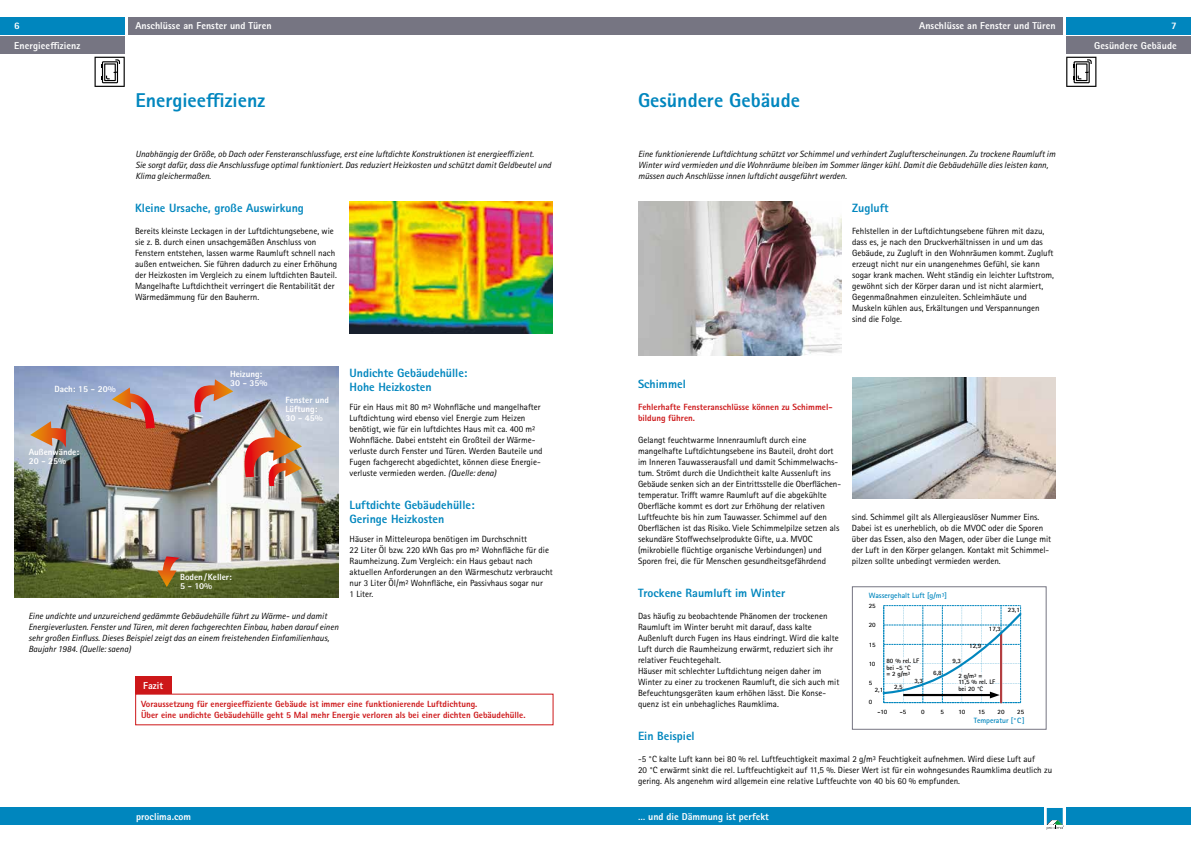
<style>
.page{position:relative;width:1191px;height:842px;background:#fff}
.page>*{position:absolute;margin:0;border:0;box-sizing:border-box;transform-origin:0 0}
.t1{font:800 20px "Rotis Sans Serif Pro";color:#0086be}
.t2{font:800 12px/14px "Rotis Sans Serif Pro";color:#0086be}
.t3{font:800 10px "Rotis Sans Serif Pro";letter-spacing:.005em;color:#fff}
.t4{font:9px/11px "Rotis Sans Serif Pro";color:#000}
.t5{font:italic 9px/11px "Rotis Sans Serif Pro";color:#000}
.t6{font:800 9px/11px "Rotis Sans Serif Pro";color:#cd1719}
.t7{font:800 9px/9px "Rotis Sans Serif Pro";color:#fff}
.t8{font:700 7.6px "Rotis Sans Serif Pro";color:#0086be}
.t9{font:700 6.5px/6.5px "Rotis Sans Serif Pro";color:#000}
.s1{font-style:italic}
</style>
<div class="page">
<div style="left:0;top:808px;width:595px;height:17px;background:#0086be"></div>
<div style="left:595px;top:808px;width:448px;height:17px;background:#0086be"></div>
<div style="left:1066px;top:808px;width:125px;height:17px;background:#0086be"></div>
<svg style="left:1046px;top:808px;width:18px;height:22px"></svg>
<div style="left:0;top:17px;width:125px;height:17px;background:#0086be"></div>
<div style="left:128px;top:17px;width:467px;height:17px;background:#767582"></div>
<div style="left:595px;top:17px;width:468px;height:17px;background:#767582"></div>
<div style="left:1066px;top:17px;width:125px;height:17px;background:#0086be"></div>
<svg style="left:1066px;top:57px;width:30px;height:30px"></svg>
<svg style="left:95px;top:57px;width:30px;height:30px"></svg>
<div style="left:0;top:37px;width:125px;height:17px;background:#767582"></div>
<div style="left:1066px;top:37px;width:125px;height:17px;background:#767582"></div>
<img style="left:349px;top:201px;width:204px;height:132px">
<div style="left:135px;top:677px;width:37px;height:17px;background:#cd1719"></div>
<img style="left:14px;top:366px;width:325px;height:232px">
<svg style="left:191px;top:379px;width:42px;height:33px"></svg>
<img style="left:239px;top:428px;width:63px;height:58px">
<svg style="left:30px;top:421px;width:36px;height:27px"></svg>
<svg style="left:157px;top:556px;width:23px;height:31px"></svg>
<svg style="left:112px;top:387px;width:43px;height:41px;background:#bb8077"></svg>
<img style="left:852px;top:377px;width:203px;height:121px">
<img style="left:638px;top:201px;width:203px;height:154px">
<svg style="left:882px;top:605px;width:140px;height:98px"></svg>
<div style="left:852px;top:586px;width:194px;height:143px;border:1px solid #767582"></div>
<p class="t3" style="left:14px;top:19px;width:7px">6</p>
<p class="t3" style="left:135px;top:19px;width:138px">Anschlüsse an Fenster und Türen</p>
<p class="t3" style="left:919px;top:19px;width:138px">Anschlüsse an Fenster und Türen</p>
<p class="t3" style="left:1171px;top:19px;width:7px">7</p>
<p class="t3" style="left:14px;top:39px;width:68px">Energieeffizienz</p>
<p class="t3" style="left:1094px;top:39px;width:84px">Gesündere Gebäude</p>
<h1 class="t1" style="left:135px;top:87px;width:131px">Energieeffizienz</h1>
<h1 class="t1" style="left:638px;top:87px;width:163px">Gesündere Gebäude</h1>
<p class="t5" style="left:135px;top:149px;width:417px">Unabhängig der Größe, ob Dach oder Fensteranschlussfuge, erst eine luftdichte Konstruktionen ist energieeffizient.<br>Sie sorgt dafür, dass die Anschlussfuge optimal funktioniert. Das reduziert Heizkosten und schützt damit Geldbeutel und<br>Klima gleichermaßen.</p>
<h2 class="t2" style="left:135px;top:201px;width:170px">Kleine Ursache, große Auswirkung</h2>
<p class="t4" style="left:135px;top:226px;width:204px">Bereits kleinste Leckagen in der Luftdichtungsebene, wie sie z. B. durch einen unsachgemäßen Anschluss von Fenstern entstehen, lassen warme Raumluft schnell nach außen entweichen. Sie führen dadurch zu einer Erhöhung der Heizkosten im Vergleich zu einem luftdichten Bauteil.<br>Mangelhafte Luftdichtheit verringert die Rentabilität der Wärmedämmung für den Bauherrn.</p>
<p class="t5" style="left:638px;top:149px;width:419px">Eine funktionierende Luftdichtung schützt vor Schimmel und verhindert Zuglufterscheinungen. Zu trockene Raumluft im<br>Winter wird vermieden und die Wohnräume bleiben im Sommer länger kühl. Damit die Gebäudehülle dies leisten kann, müssen auch Anschlüsse innen luftdicht ausgeführt werden.</p>
<h2 class="t2" style="left:852px;top:201px;width:38px">Zugluft</h2>
<p class="t4" style="left:852px;top:226px;width:203px">Fehlstellen in der Luftdichtungsebene führen mit dazu, dass es, je nach den Druckverhältnissen in und um das Gebäude, zu Zugluft in den Wohnräumen kommt. Zugluft erzeugt nicht nur ein unangenehmes Gefühl, sie kann sogar krank machen. Weht ständig ein leichter Luftstrom, gewöhnt sich der Körper daran und ist nicht alarmiert, Gegenmaßnahmen einzuleiten. Schleimhäute und Muskeln kühlen aus, Erkältungen und Verspannungen sind die Folge.</p>
<p class="t7" style="left:55px;top:384px;width:63px">Dach: 15 - 20%</p>
<p class="t7" style="left:29px;top:448px;width:52px">Außenwände:<br>20 - 25%</p>
<p class="t7" style="left:230px;top:369px;width:39px">Heizung:<br>30 - 35%</p>
<p class="t7" style="left:285px;top:395px;width:45px">Fenster und<br>Lüftung:<br>30 - 45%</p>
<p class="t7" style="left:180px;top:573px;width:53px">Boden/Keller:<br>5 - 10%</p>
<p class="t5" style="left:28px;top:611px;width:312px">Eine undichte und unzureichend gedämmte Gebäudehülle führt zu Wärme- und damit Energieverlusten. Fenster und Türen, mit deren fachgerechten Einbau, haben darauf einen sehr großen Einfluss. Dieses Beispiel zeigt das an einem freistehenden Einfamilienhaus, Baujahr 1984. (Quelle: saena)</p>
<h2 class="t2" style="left:349px;top:366px;width:119px">Undichte Gebäudehülle:<br>Hohe Heizkosten</h2>
<p class="t4" style="left:349px;top:402px;width:195px">Für ein Haus mit 80 m² Wohnfläche und mangelhafter Luftdichtung wird ebenso viel Energie zum Heizen benötigt, wie für ein luftdichtes Haus mit ca. 400 m²<br>Wohnfläche. Dabei entsteht ein Großteil der Wärme&shy;verluste durch Fenster und Türen. Werden Bauteile und Fugen fachgerecht abgedichtet, können diese Energie&shy;verluste vermieden werden. <span class="s1">(Quelle: dena)</span></p>
<h2 class="t2" style="left:349px;top:498px;width:127px">Luftdichte Gebäudehülle:<br>Geringe Heizkosten</h2>
<p class="t4" style="left:349px;top:534px;width:205px">Häuser in Mitteleuropa benötigen im Durchschnitt<br>22 Liter Öl bzw. 220 kWh Gas pro m² Wohnfläche für die Raumheizung. Zum Vergleich: ein Haus gebaut nach aktuellen Anforderungen an den Wärmeschutz verbraucht nur 3 Liter Öl/m² Wohnfläche, ein Passivhaus sogar nur<br>1 Liter.</p>
<p class="t3" style="left:143px;top:679px;width:21px">Fazit</p>
<p class="t6" style="left:141px;top:699px;width:386px">Voraussetzung für energieeffiziente Gebäude ist immer eine funktionierende Luftdichtung.<br>Über eine undichte Gebäudehülle geht 5 Mal mehr Energie verloren als bei einer dichten Gebäudehülle.</p>
<h2 class="t2" style="left:638px;top:377px;width:49px">Schimmel</h2>
<p class="t6" style="left:638px;top:402px;width:196px">Fehlerhafte Fensteranschlüsse können zu Schimmel&shy;bildung führen.</p>
<p class="t4" style="left:638px;top:435px;width:204px">Gelangt feuchtwarme Innenraumluft durch eine mangelhafte Luftdichtungsebene ins Bauteil, droht dort im Inneren Tauwasserausfall und damit Schimmelwachs&shy;tum. Strömt durch die Undichtheit kalte Aussenluft ins Gebäude senken sich an der Eintrittsstelle die Oberflächen&shy;temperatur. Trifft wamre Raumluft auf die abgekühlte Oberfläche kommt es dort zur Erhöhung der relativen Luftfeuchte bis hin zum Tauwasser. Schimmel auf den Oberflächen ist das Risiko. Viele Schimmelpilze setzen als sekundäre Stoffwechselprodukte Gifte, u.a. MVOC (mikrobielle flüchtige organische Verbindungen) und Sporen frei, die für Menschen gesundheitsgefährdend</p>
<p class="t4" style="left:852px;top:512px;width:201px">sind. Schimmel gilt als Allergieauslöser Nummer Eins.<br>Dabei ist es unerheblich, ob die MVOC oder die Sporen über das Essen, also den Magen, oder über die Lunge mit der Luft in den Körper gelangen. Kontakt mit Schimmel&shy;pilzen sollte unbedingt vermieden werden.</p>
<p class="t8" style="left:869px;top:591px;width:80px">Wassergehalt Luft [g/m3]</p>
<h2 class="t2" style="left:638px;top:586px;width:149px">Trockene Raumluft im Winter</h2>
<p class="t4" style="left:638px;top:611px;width:203px">Das häufig zu beobachtende Phänomen der trockenen Raumluft im Winter beruht mit darauf, dass kalte Außenluft durch Fugen ins Haus eindringt. Wird die kalte Luft durch die Raumheizung erwärmt, reduziert sich ihr relativer Feuchtegehalt.<br>Häuser mit schlechter Luftdichtung neigen daher im Winter zu einer zu trockenen Raumluft, die sich auch mit Befeuchtungsgeräten kaum erhöhen lässt. Die Konse&shy;quenz ist ein unbehagliches Raumklima.</p>
<h2 class="t2" style="left:638px;top:729px;width:58px">Ein Beispiel</h2>
<p class="t4" style="left:638px;top:754px;width:415px">-5 °C kalte Luft kann bei 80 % rel. Luftfeuchtigkeit maximal 2 g/m³ Feuchtigkeit aufnehmen. Wird diese Luft auf<br>20 °C erwärmt sinkt die rel. Luftfeuchtigkeit auf 11,5 %. Dieser Wert ist für ein wohngesundes Raumklima deutlich zu gering. Als angenehm wird allgemein eine relative Luftfeuchte von 40 bis 60 % empfunden.</p>
<p class="t9" style="left:868px;top:602px;width:9px">25</p>
<p class="t9" style="left:868px;top:622px;width:9px">20</p>
<p class="t9" style="left:868px;top:641px;width:9px">15</p>
<p class="t9" style="left:868px;top:660px;width:8px">10</p>
<p class="t9" style="left:868px;top:680px;width:5px">5</p>
<p class="t9" style="left:868px;top:699px;width:5px">0</p>
<p class="t9" style="left:1008px;top:607px;width:13px">23,1</p>
<p class="t9" style="left:988px;top:625px;width:13px">17,3</p>
<p class="t9" style="left:969px;top:643px;width:13px">12,9</p>
<p class="t9" style="left:952px;top:657px;width:10px">9,3</p>
<p class="t9" style="left:886px;top:657px;width:34px">80 % rel. LF bei -5 °C<br>= 2 g/m3</p>
<p class="t9" style="left:933px;top:669px;width:10px">6,8</p>
<p class="t9" style="left:958px;top:672px;width:38px">2 g/m3 =<br>11,5 % rel. LF bei 20 °C</p>
<p class="t9" style="left:914px;top:678px;width:10px">3,3</p>
<p class="t9" style="left:894px;top:684px;width:10px">2,5</p>
<p class="t9" style="left:874px;top:687px;width:10px">2,1</p>
<p class="t9" style="left:877px;top:709px;width:11px">-10</p>
<p class="t9" style="left:900px;top:709px;width:8px">-5</p>
<p class="t9" style="left:921px;top:709px;width:5px">0</p>
<p class="t9" style="left:940px;top:709px;width:5px">5</p>
<p class="t9" style="left:958px;top:709px;width:8px">10</p>
<p class="t9" style="left:978px;top:709px;width:9px">15</p>
<p class="t9" style="left:997px;top:709px;width:9px">20</p>
<p class="t9" style="left:1017px;top:709px;width:9px">25</p>
<p class="t8" style="left:973px;top:716px;width:52px">Temperatur [°C]</p>
<p class="t3" style="left:136px;top:810px;width:56px">proclima.com</p>
<p class="t3" style="left:638px;top:810px;width:132px">… und die Dämmung ist perfekt</p>
</div>
